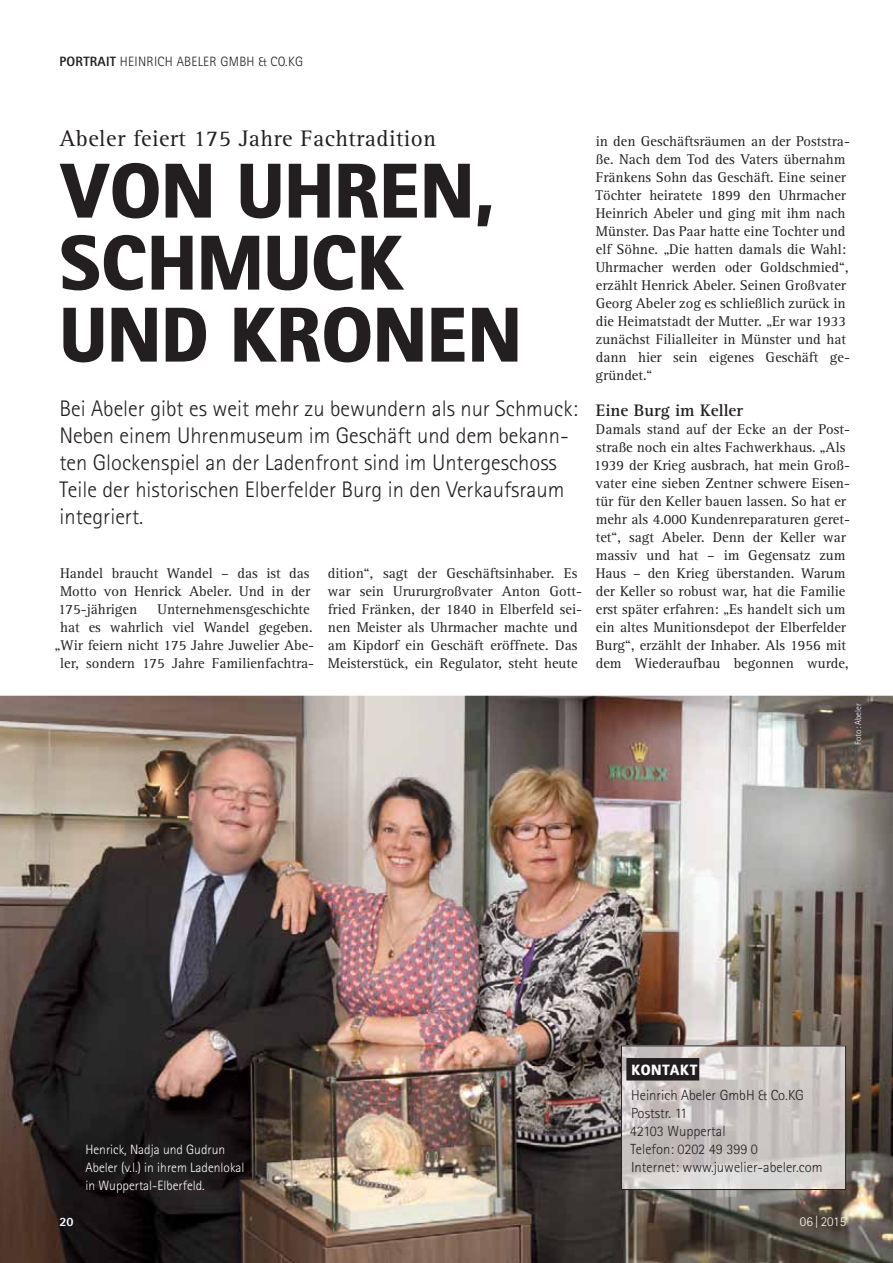
<style>
.page{position:relative;width:893px;height:1263px;background:#fff}
.page>*{position:absolute;margin:0;border:0;box-sizing:border-box;transform-origin:0 0}
.t1{font:900 78px/72px "Rotis II Sans Std";color:#231f20}
.t2{font:23.25px "Rotis Serif";letter-spacing:.02em;color:#231f20}
.t3{font:300 22.5px/27px "Rotis Sans Serif";color:#231f20}
.t4{font:700 17.25px "Rotis Serif";color:#231f20}
.t5{font:900 15px "Rotis II Sans Std";letter-spacing:.04em;color:#fff}
.t6{font:14.7px/18px "Rotis Serif";color:#231f20}
.t7{font:300 14.7px/18px "Rotis Sans Serif";color:#231f20}
.t8{font:300 13.5px/18px "Rotis Sans Serif";color:#fff}
.t9{font:300 13.5px "Rotis Sans Serif";letter-spacing:.02em;color:#231f20}
.t10{font:800 12.75px "Rotis Sans Serif";color:#fff}
.t11{font:300 9px "Rotis Sans Serif";color:#fff}
.s1{font-weight:800}
</style>
<div class="page">
<img style="left:0;top:696px;width:893px;height:567px">
<img style="left:623px;top:1048px;width:221px;height:140px">
<div style="left:626px;top:1058px;width:73px;height:22px;background:#231f20"></div>
<div style="left:621px;top:1046px;width:225px;height:144px;border:1px solid #231f20"></div>
<p class="t9" style="left:60px;top:57px;width:245px"><span class="s1">PORTRAIT</span> HEINRICH ABELER GMBH &amp; CO.KG</p>
<h2 class="t2" style="left:60px;top:129px;width:378px">Abeler feiert 175 Jahre Fachtradition</h2>
<h1 class="t1" style="left:60px;top:163px;width:464px">VON UHREN,<br>SCHMUCK<br>UND KRONEN</h1>
<p class="t3" style="left:60px;top:397px;width:520px">Bei Abeler gibt es weit mehr zu bewundern als nur Schmuck:<br>Neben einem Uhrenmuseum im Geschäft und dem bekann&shy;ten Glockenspiel an der Ladenfront sind im Untergeschoss Teile der historischen Elberfelder Burg in den Verkaufsraum integriert.</p>
<p class="t6" style="left:58px;top:565px;width:254px;text-align:justify">Handel braucht Wandel – das ist das Motto von Henrick Abeler. Und in der 175-jährigen</p>
<p class="t6" style="left:328px;top:565px;width:256px">dition“, sagt der Geschäftsinhaber. Es war sein Urururgroßvater Anton Gott&shy;fried Fränken, der 1840 in Elberfeld sei&shy;nen Meister als Uhrmacher machte und am Kipdorf ein Geschäft eröffnete. Das Meisterstück, ein Regulator, steht heute</p>
<p class="t6" style="left:158px;top:601px;width:154px">Unternehmensgeschichte</p>
<p class="t6" style="left:60px;top:619px;width:254px">hat es wahrlich viel Wandel gegeben.</p>
<p class="t6" style="left:55px;top:637px;width:261px">„Wir feiern nicht 175 Jahre Juwelier Abe-</p>
<p class="t6" style="left:60px;top:655px;width:256px">ler, sondern 175 Jahre Familienfachtra-</p>
<p class="t6" style="left:596px;top:133px;width:256px">in den Geschäftsräumen an der Poststra&shy;ße. Nach dem Tod des Vaters übernahm Fränkens Sohn das Geschäft. Eine seiner Töchter heiratete 1899 den Uhrmacher Heinrich Abeler und ging mit ihm nach Münster. Das Paar hatte eine Tochter und elf Söhne. „Die hatten damals die Wahl:<br>Uhrmacher werden oder Goldschmied“, erzählt Henrick Abeler. Seinen Großvater Georg Abeler zog es schließlich zurück in die Heimatstadt der Mutter. „Er war 1933 zunächst Filialleiter in Münster und hat dann hier sein eigenes Geschäft ge&shy;gründet.“</p>
<p class="t4" style="left:596px;top:404px;width:149px">Eine Burg im Keller</p>
<p class="t6" style="left:594px;top:421px;width:258px">Damals stand auf der Ecke an der Post&shy;straße noch ein altes Fachwerkhaus. „Als 1939 der Krieg ausbrach, hat mein Groß&shy;vater eine sieben Zentner schwere Eisen&shy;tür für den Keller bauen lassen. So hat er mehr als 4.000 Kundenreparaturen geret&shy;tet“, sagt Abeler. Denn der Keller war massiv und hat – im Gegensatz zum Haus – den Krieg überstanden. Warum der Keller so robust war, hat die Familie erst später erfahren: „Es handelt sich um ein altes Munitionsdepot der Elberfelder Burg“, erzählt der Inhaber. Als 1956 mit dem Wiederaufbau begonnen wurde,</p>
<p class="t11" style="left:855px;top:745px;width:42px;rotate:-90deg">Foto: Abeler</p>
<p class="t8" style="left:86px;top:1141px;width:160px">Henrick, Nadja und Gudrun<br>Abeler (v.l.) in ihrem Ladenlokal in Wuppertal-Elberfeld.</p>
<p class="t5" style="left:632px;top:1064px;width:67px">KONTAKT</p>
<p class="t7" style="left:630px;top:1087px;width:194px">Heinrich Abeler GmbH &amp; Co.KG<br>Poststr. 11<br>42103 Wuppertal<br>Telefon: 0202 49 399 0<br>Internet: www.juwelier-abeler.com</p>
<p class="t10" style="left:60px;top:1217px;width:16px">20</p>
<p class="t8" style="left:800px;top:1213px;width:48px">06 | 2015</p>
</div>
